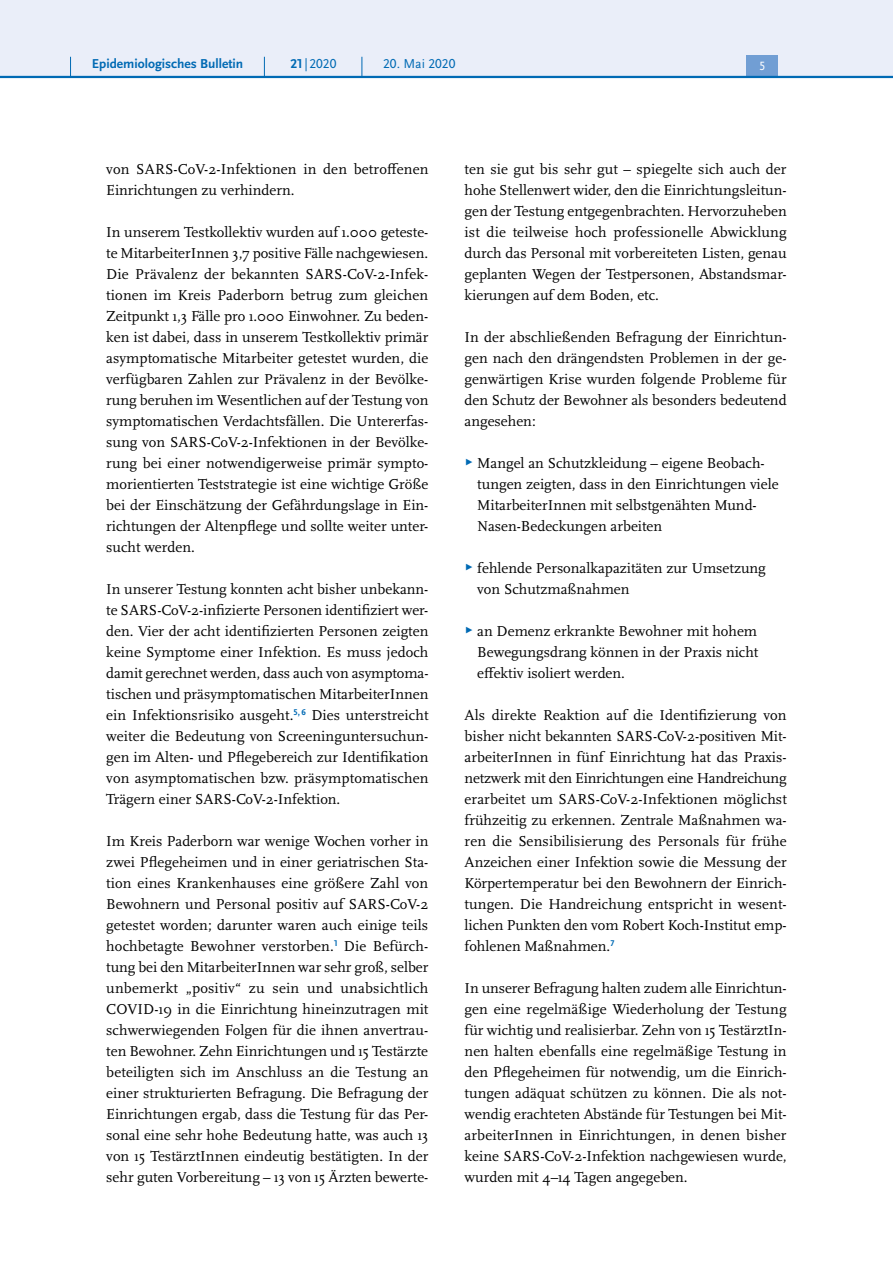
<style>
.page{position:relative;width:893px;height:1263px;background:#fff}
.page>*{position:absolute;margin:0;border:0;box-sizing:border-box;transform-origin:0 0}
.P_-_Fließtext{font:15px/21px "Scala Pro";color:#000;text-align:justify}
.Li_-_Aufzählung_Pfei{font:15px/21px "Scala Pro";color:#000}
.t1{font:700 13.5px "Scala Sans Pro";color:#006ab4}
.t2{font:13.5px "Scala Sans Pro";color:#006ab4}
.t3{font:12.45px "Scala Sans Pro";color:#fff}
.s1{font-weight:700}
.s2{font-family:"Scala Sans Pro";font-size:9px;color:#006ab4}
</style>
<div class="page">
<div style="left:0;top:0;width:893px;height:77px;background:#eaeef9"></div>
<div style="left:746px;top:55px;width:32px;height:21px;background:#719ed4"></div>
<hr style="left:0;top:76px;width:893px;height:2px;background:#006ab4">
<svg style="left:70px;top:57px;width:1px;height:19px"></svg>
<svg style="left:264px;top:57px;width:1px;height:19px"></svg>
<svg style="left:362px;top:57px;width:1px;height:19px"></svg>
<p class="t1" style="left:92px;top:55px;width:153px">Epidemiologisches Bulletin</p>
<p class="t2" style="left:290px;top:55px;width:47px"><span class="s1">21</span> | 2020</p>
<p class="t2" style="left:383px;top:55px;width:74px">20. Mai 2020</p>
<p class="t3" style="left:759px;top:59px;width:8px">5</p>
<p class="P_-_Fließtext" style="left:106px;top:158px;width:324px">von SARS-CoV-2-Infektionen in den betroffenen<br>Einrichtungen zu verhindern.</p>
<p class="P_-_Fließtext" style="left:106px;top:221px;width:324px">In unserem Testkollektiv wurden auf 1.000 geteste&shy;te MitarbeiterInnen 3,7 positive Fälle nachgewiesen.<br>Die Prävalenz der bekannten SARS-CoV-2-Infek&shy;tionen im Kreis Paderborn betrug zum gleichen Zeitpunkt 1,3 Fälle pro 1.000 Einwohner. Zu beden&shy;ken ist dabei, dass in unserem Testkollektiv primär asymptomatische Mitarbeiter getestet wurden, die verfügbaren Zahlen zur Prävalenz in der Bevölke&shy;rung beruhen im Wesentlichen auf der Testung von symptomatischen Verdachtsfällen. Die Untererfas&shy;sung von SARS-CoV-2-Infektionen in der Bevölke&shy;rung bei einer notwendigerweise primär sympto&shy;morientierten Teststrategie ist eine wichtige Größe bei der Einschätzung der Gefährdungslage in Ein&shy;richtungen der Altenpflege und sollte weiter unter&shy;sucht werden.</p>
<p class="P_-_Fließtext" style="left:106px;top:578px;width:324px">In unserer Testung konnten acht bisher unbekann&shy;te SARS-CoV-2-infizierte Personen identifiziert wer&shy;den. Vier der acht identifizierten Personen zeigten keine Symptome einer Infektion. Es muss jedoch damit gerechnet werden, dass auch von asymptoma&shy;tischen und präsymptomatischen MitarbeiterInnen ein Infektionsrisiko ausgeht.<sup>5,</sup> <sup>6</sup> Dies unterstreicht weiter die Bedeutung von Screeninguntersuchun&shy;gen im Alten- und Pflegebereich zur Identifikation von asymptomatischen bzw. präsymptomatischen Trägern einer SARS-CoV-2-Infektion.</p>
<p class="P_-_Fließtext" style="left:106px;top:830px;width:324px">Im Kreis Paderborn war wenige Wochen vorher in zwei Pflegeheimen und in einer geriatrischen Sta&shy;tion eines Krankenhauses eine größere Zahl von Bewohnern und Personal positiv auf SARS-CoV-2 getestet worden; darunter waren auch einige teils hochbetagte Bewohner verstorben.<sup>1</sup> Die Befürch&shy;tung bei den MitarbeiterInnen war sehr groß, selber unbemerkt „positiv“ zu sein und unabsichtlich COVID-19 in die Einrichtung hineinzutragen mit schwerwiegenden Folgen für die ihnen anvertrau&shy;ten Bewohner. Zehn Einrichtungen und 15 Testärzte beteiligten sich im Anschluss an die Testung an einer strukturierten Befragung. Die Befragung der Einrichtungen ergab, dass die Testung für das Per&shy;sonal eine sehr hohe Bedeutung hatte, was auch 13 von 15 TestärztInnen eindeutig bestätigten. In der sehr guten Vorbereitung – 13 von 15 Ärzten bewerte-</p>
<p class="P_-_Fließtext" style="left:465px;top:158px;width:324px">ten sie gut bis sehr gut – spiegelte sich auch der hohe Stellenwert wider, den die Einrichtungsleitun&shy;gen der Testung entgegenbrachten. Hervorzuheben ist die teilweise hoch professionelle Abwicklung durch das Personal mit vorbereiteten Listen, genau geplanten Wegen der Testpersonen, Abstandsmar&shy;kierungen auf dem Boden, etc.</p>
<p class="P_-_Fließtext" style="left:465px;top:326px;width:324px">In der abschließenden Befragung der Einrichtun&shy;gen nach den drängendsten Problemen in der ge&shy;genwärtigen Krise wurden folgende Probleme für den Schutz der Bewohner als besonders bedeutend angesehen:</p>
<p class="Li_-_Aufzählung_Pfei" style="left:477px;top:452px;width:303px;text-indent:-13px"><span class="s2">▶</span> Mangel an Schutzkleidung – eigene Beobach&shy;tungen zeigten, dass in den Einrichtungen viele MitarbeiterInnen mit selbstgenähten Mund-Nasen-Bedeckungen arbeiten</p>
<p class="Li_-_Aufzählung_Pfei" style="left:477px;top:557px;width:290px;text-indent:-13px"><span class="s2">▶</span> fehlende Personalkapazitäten zur Umsetzung von Schutzmaßnahmen</p>
<p class="Li_-_Aufzählung_Pfei" style="left:477px;top:620px;width:283px;text-align:justify;text-indent:-13px"><span class="s2">▶</span> an Demenz erkrankte Bewohner mit hohem Bewegungsdrang können in der Praxis nicht effektiv isoliert werden.</p>
<p class="P_-_Fließtext" style="left:465px;top:704px;width:324px">Als direkte Reaktion auf die Identifizierung von bisher nicht bekannten SARS-CoV-2-positiven Mit&shy;arbeiterInnen in fünf Einrichtung hat das Praxis&shy;netzwerk mit den Einrichtungen eine Handreichung erarbeitet um SARS-CoV-2-Infektionen möglichst frühzeitig zu erkennen. Zentrale Maßnahmen wa&shy;ren die Sensibilisierung des Personals für frühe Anzeichen einer Infektion sowie die Messung der Körpertemperatur bei den Bewohnern der Einrich&shy;tungen. Die Handreichung entspricht in wesent&shy;lichen Punkten den vom Robert Koch-Institut emp&shy;fohlenen Maßnahmen.<sup>7</sup></p>
<p class="P_-_Fließtext" style="left:465px;top:977px;width:324px">In unserer Befragung halten zudem alle Einrichtun&shy;gen eine regelmäßige Wiederholung der Testung für wichtig und realisierbar. Zehn von 15 TestärztIn&shy;nen halten ebenfalls eine regelmäßige Testung in den Pflegeheimen für notwendig, um die Einrich&shy;tungen adäquat schützen zu können. Die als not&shy;wendig erachteten Abstände für Testungen bei Mit&shy;arbeiterInnen in Einrichtungen, in denen bisher keine SARS-CoV-2-Infektion nachgewiesen wurde, wurden mit 4–14 Tagen angegeben.</p>
</div>
